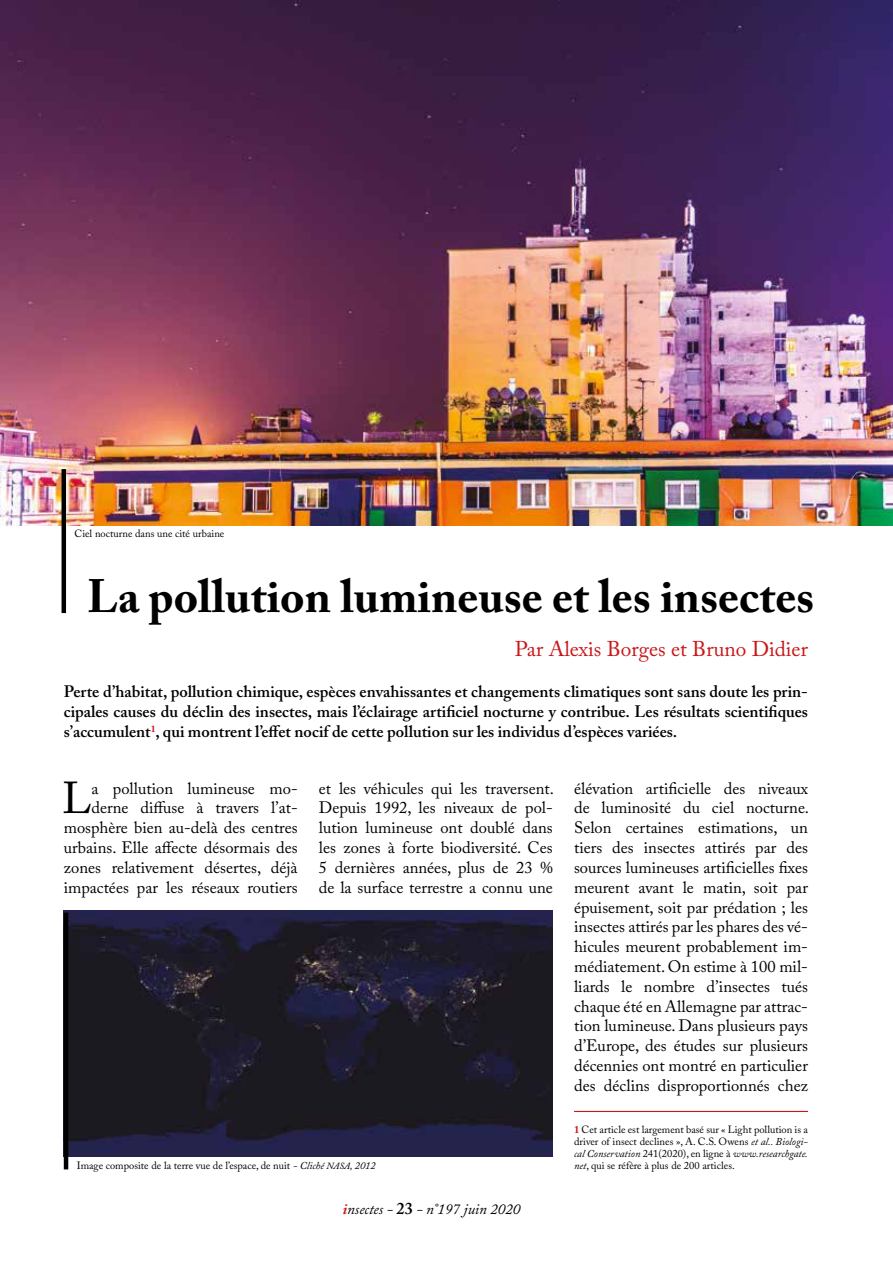
<style>
.page{position:relative;width:893px;height:1263px;background:#fff}
.page>*{position:absolute;margin:0;border:0;box-sizing:border-box;transform-origin:0 0}
.t1{font:700 46.5px "Adobe Caslon Pro";color:#000}
.t2{font:44.4px "Adobe Caslon Pro";color:#000}
.t3{font:21.3px "Adobe Caslon Pro";color:#ca1517}
.t4{font:16.5px/19.8px "Adobe Caslon Pro";color:#000;text-align:justify}
.t5{font:600 16.5px/19.8px "Adobe Caslon Pro";color:#000;text-align:justify}
.t6{font:italic 15px "Adobe Caslon Pro";color:#000}
.t7{font:10.5px/12px "Adobe Caslon Pro";color:#000;text-align:justify}
.s1{font-weight:700;color:#ca1517}
.s2{font-style:italic}
.s3{font-style:italic;font-size:9.45px}
.s4{font-weight:600;font-style:normal;font-size:16.5px}
</style>
<div class="page">
<img style="left:1px;top:0;width:892px;height:525px">
<hr style="left:574px;top:1111px;width:234px;height:1px;background:#ca1517">
<img style="left:64px;top:910px;width:489px;height:246px">
<hr style="left:62px;top:469px;width:4px;height:144px;background:#000">
<hr style="left:64px;top:912px;width:4px;height:257px;background:#000">
<p class="t7" style="left:75px;top:527px;width:151px">Ciel nocturne dans une cité urbaine</p>
<h1 class="t1" style="left:87px;top:568px;width:729px">La pollution lumineuse et les insectes</h1>
<p class="t3" style="left:515px;top:636px;width:295px">Par Alexis Borges et Bruno Didier</p>
<p class="t5" style="left:64px;top:682px;width:746px">Perte d’habitat, pollution chimique, espèces envahissantes et changements climatiques sont sans doute les prin&shy;cipales causes du déclin des insectes, mais l’éclairage artificiel nocturne y contribue. Les résultats scientifiques s’accumulent<sup>1</sup>, qui montrent l’effet nocif de cette pollution sur les individus d’espèces variées.</p>
<p class="t4" style="left:64px;top:778px;width:235px;text-align:right">a pollution lumineuse mo&shy;derne diffuse à travers l’at&shy;mosphère bien au-delà des centres urbains. Elle affecte désormais des zones relativement désertes, déjà impactées par les réseaux routiers</p>
<p class="t4" style="left:319px;top:778px;width:237px">et les véhicules qui les traversent.<br>Depuis 1992, les niveaux de pol&shy;lution lumineuse ont doublé dans les zones à forte biodiversité. Ces 5 dernières années, plus de 23 % de la surface terrestre a connu une</p>
<p class="t4" style="left:574px;top:778px;width:237px">élévation artificielle des niveaux de luminosité du ciel nocturne.<br>Selon certaines estimations, un tiers des insectes attirés par des sources lumineuses artificielles fixes meurent avant le matin, soit par épuisement, soit par prédation ; les insectes attirés par les phares des vé&shy;hicules meurent probablement im&shy;médiatement. On estime à 100 mil&shy;liards le nombre d’insectes tués chaque été en Allemagne par attrac&shy;tion lumineuse. Dans plusieurs pays d’Europe, des études sur plusieurs décennies ont montré en particulier des déclins disproportionnés chez</p>
<p class="t7" style="left:574px;top:1124px;width:235px"><span class="s1">1</span> Cet article est largement basé sur « Light pollution is a driver of insect declines », A. C.S. Owens <span class="s2">et al.. Biologi&shy;cal Conservation</span> 241(2020), en ligne à <span class="s2">www.researchgate.</span></p>
<p class="t7" style="left:77px;top:1160px;width:300px">Image composite de la terre vue de l’espace, de nuit <span class="s2">- Cliché</span> <span class="s3">NASA</span><span class="s2">, 2012</span></p>
<p class="t7" style="left:574px;top:1160px;width:162px"><span class="s2">net</span>, qui se réfère à plus de 200 articles.</p>
<h2 class="t2" style="left:62px;top:772px;width:31px">L</h2>
<p class="t6" style="left:343px;top:1200px;width:179px"><span class="s1">i</span>nsectes - <span class="s4">23</span> - n°197 juin 2020</p>
</div>
